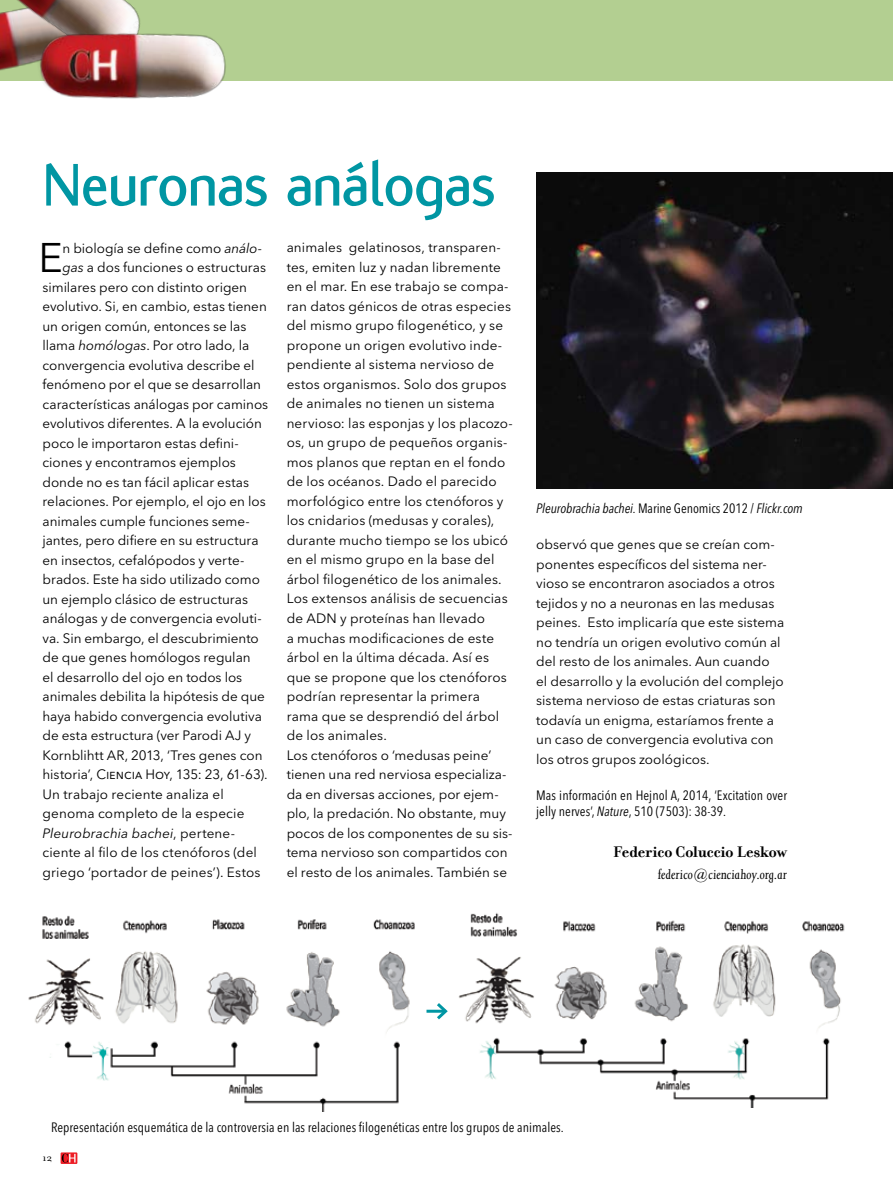
<style>
.page{position:relative;width:893px;height:1191px;background:#fff}
.page>*{position:absolute;margin:0;border:0;box-sizing:border-box;transform-origin:0 0}
.t1{font:700 64.5px "Flux";letter-spacing:-.015em;color:#0096a3}
.t2{font:41.1px "Avenir Next LT Pro";color:#000}
.t3{font:700 16.5px "Filosofia";color:#000}
.t4{font:italic 15px "Joanna";color:#000}
.t5{font:13.5px/19.5px "Avenir Next LT Pro";letter-spacing:.005em;color:#000}
.t6{font:condensed 13.5px/16.5px "Avenir Next LT Pro";letter-spacing:.005em;color:#000}
.t7{font:italic condensed 13.5px "Avenir Next LT Pro";letter-spacing:-.005em;color:#000}
.t8{font:italic 13.5px "Avenir Next LT Pro";letter-spacing:.005em;color:#000}
.t9{font:11.25px "Filosofia";color:#000}
.s1{font-style:italic}
.s2{font-style:normal}
</style>
<div class="page">
<div style="left:0;top:0;width:893px;height:81px;background:#b3cf91"></div>
<img style="left:2px;top:0;width:137px;height:71px">
<img style="left:28px;top:17px;width:198px;height:82px">
<img style="left:458px;top:913px;width:387px;height:194px">
<img style="left:28px;top:915px;width:406px;height:196px">
<img style="left:536px;top:172px;width:357px;height:316px">
<hr style="left:426px;top:1009px;width:20px;height:3px;background:#0096a3">
<svg style="left:434px;top:1003px;width:14px;height:17px"></svg>
<svg style="left:61px;top:1152px;width:16px;height:12px"></svg>
<svg style="left:62px;top:1153px;width:14px;height:9px"></svg>
<h1 class="t1" style="left:43px;top:149px;width:454px">Neuronas análogas</h1>
<h2 class="t2" style="left:39px;top:233px;width:26px">E</h2>
<p class="t5" style="left:62px;top:238px;width:201px">n biología se define como <span class="s1">análo-</span></p>
<p class="t5" style="left:62px;top:258px;width:205px"><span class="s1">gas</span> a dos funciones o estructuras</p>
<p class="t5" style="left:43px;top:277px;width:206px">similares pero con distinto origen</p>
<p class="t5" style="left:43px;top:297px;width:226px">evolutivo. Si, en cambio, estas tienen</p>
<p class="t5" style="left:43px;top:316px;width:205px">un origen común, entonces se las</p>
<p class="t5" style="left:43px;top:336px;width:208px">llama <span class="s1">homólogas</span>. Por otro lado, la</p>
<p class="t5" style="left:43px;top:355px;width:214px">convergencia evolutiva describe el</p>
<p class="t5" style="left:43px;top:375px;width:220px">fenómeno por el que se desarrollan</p>
<p class="t5" style="left:43px;top:394px;width:227px">características análogas por caminos</p>
<p class="t5" style="left:43px;top:414px;width:221px">evolutivos diferentes. A la evolución</p>
<p class="t5" style="left:43px;top:433px;width:198px">poco le importaron estas defini-</p>
<p class="t5" style="left:43px;top:452px;width:195px">ciones y encontramos ejemplos</p>
<p class="t5" style="left:43px;top:472px;width:208px">donde no es tan fácil aplicar estas</p>
<p class="t5" style="left:43px;top:491px;width:225px">relaciones. Por ejemplo, el ojo en los</p>
<p class="t5" style="left:43px;top:511px;width:209px">animales cumple funciones seme-</p>
<p class="t5" style="left:43px;top:530px;width:218px">jantes, pero difiere en su estructura</p>
<p class="t5" style="left:43px;top:550px;width:203px">en insectos, cefalópodos y verte-</p>
<p class="t5" style="left:43px;top:569px;width:219px">brados. Este ha sido utilizado como</p>
<p class="t5" style="left:43px;top:589px;width:207px">un ejemplo clásico de estructuras</p>
<p class="t5" style="left:43px;top:608px;width:221px">análogas y de convergencia evoluti-</p>
<p class="t5" style="left:43px;top:628px;width:218px">va. Sin embargo, el descubrimiento</p>
<p class="t5" style="left:43px;top:647px;width:210px">de que genes homólogos regulan</p>
<p class="t5" style="left:43px;top:667px;width:201px">el desarrollo del ojo en todos los</p>
<p class="t5" style="left:43px;top:686px;width:224px">animales debilita la hipótesis de que</p>
<p class="t5" style="left:43px;top:706px;width:221px">haya habido convergencia evolutiva</p>
<p class="t5" style="left:43px;top:725px;width:210px">de esta estructura (ver Parodi AJ y</p>
<p class="t5" style="left:43px;top:745px;width:221px">Kornblihtt AR, 2013, ‘Tres genes con</p>
<p class="t5" style="left:43px;top:764px;width:227px">historia’, Ciencia Hoy, 135: 23, 61-63).</p>
<p class="t5" style="left:43px;top:784px;width:183px">Un trabajo reciente analiza el</p>
<p class="t5" style="left:43px;top:803px;width:203px">genoma completo de la especie</p>
<p class="t8" style="left:43px;top:825px;width:194px">Pleurobrachia bachei<span class="s2">, pertene-</span></p>
<p class="t5" style="left:43px;top:842px;width:216px">ciente al filo de los ctenóforos (del</p>
<p class="t5" style="left:43px;top:862px;width:220px">griego ‘portador de peines’). Estos</p>
<p class="t5" style="left:287px;top:238px;width:228px">animales gelatinosos, transparen&shy;tes, emiten luz y nadan libremente en el mar. En ese trabajo se compa&shy;ran datos génicos de otras especies del mismo grupo filogenético, y se propone un origen evolutivo inde&shy;pendiente al sistema nervioso de estos organismos. Solo dos grupos de animales no tienen un sistema nervioso: las esponjas y los placozo&shy;os, un grupo de pequeños organis&shy;mos planos que reptan en el fondo de los océanos. Dado el parecido morfológico entre los ctenóforos y los cnidarios (medusas y corales), durante mucho tiempo se los ubicó en el mismo grupo en la base del árbol filogenético de los animales.<br>Los extensos análisis de secuencias de ADN y proteínas han llevado<br>a muchas modificaciones de este árbol en la última década. Así es que se propone que los ctenóforos podrían representar la primera rama que se desprendió del árbol de los animales.<br>Los ctenóforos o ‘medusas peine’ tienen una red nerviosa especializa&shy;da en diversas acciones, por ejem&shy;plo, la predación. No obstante, muy pocos de los componentes de su sis&shy;tema nervioso son compartidos con el resto de los animales. También se</p>
<p class="t7" style="left:536px;top:500px;width:268px">Pleurobrachia bachei. <span class="s2">Marine Genomics 2012 /</span> Flickr.com</p>
<p class="t5" style="left:536px;top:535px;width:250px">observó que genes que se creían com&shy;ponentes específicos del sistema ner&shy;vioso se encontraron asociados a otros tejidos y no a neuronas en las medusas peines. Esto implicaría que este sistema no tendría un origen evolutivo común al del resto de los animales. Aun cuando<br>el desarrollo y la evolución del complejo sistema nervioso de estas criaturas son todavía un enigma, estaríamos frente a un caso de convergencia evolutiva con los otros grupos zoológicos.</p>
<p class="t6" style="left:536px;top:787px;width:252px">Mas información en Hejnol A, 2014, ‘Excitation over jelly nerves’, <span class="s1">Nature</span>, 510 (7503): 38-39.</p>
<p class="t3" style="left:613px;top:841px;width:175px">Federico Coluccio Leskow</p>
<p class="t4" style="left:658px;top:866px;width:131px">federico@cienciahoy.org.ar</p>
<p class="t6" style="left:51px;top:1118px;width:514px">Representación esquemática de la controversia en las relaciones filogenéticas entre los grupos de animales.</p>
<p class="t9" style="left:43px;top:1151px;width:11px">12</p>
</div>
